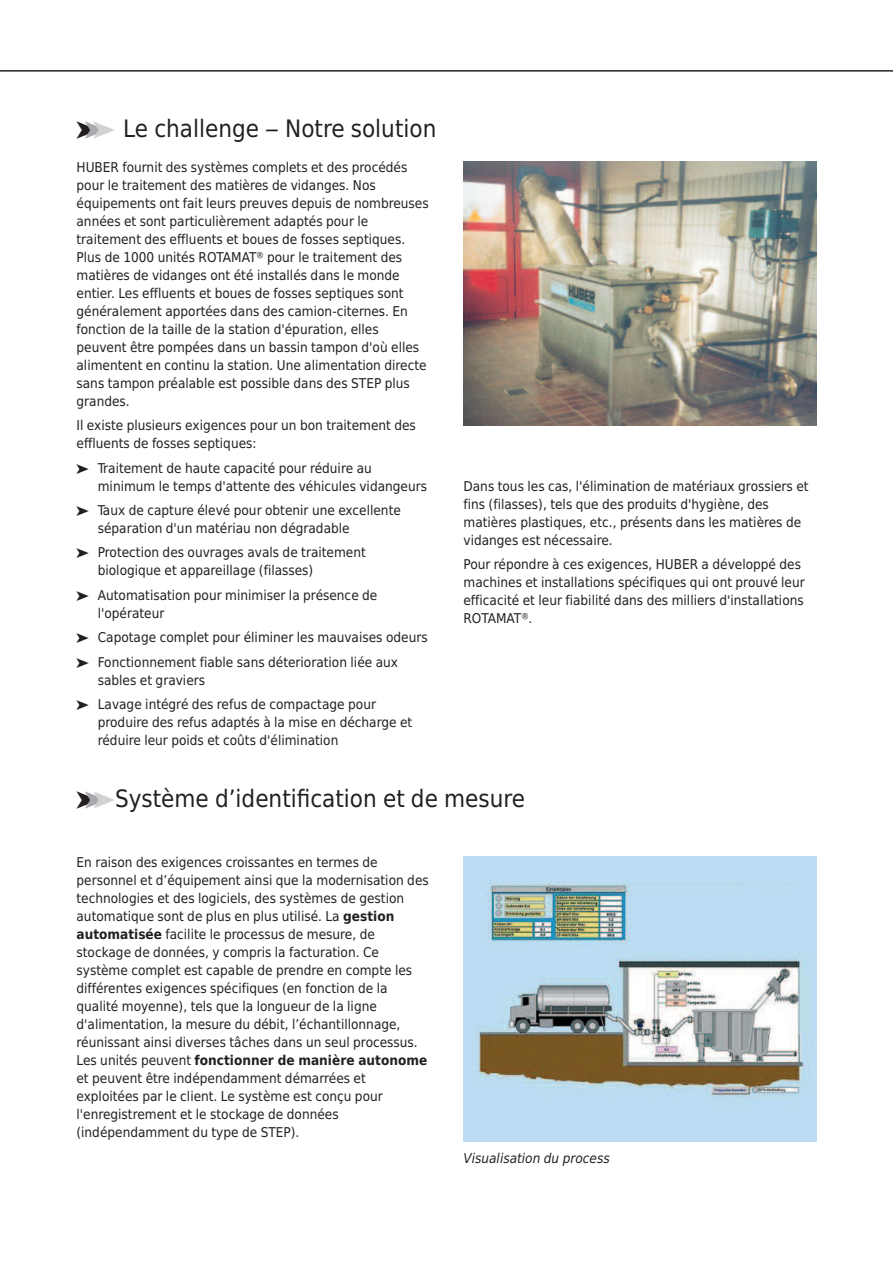
<style>
.page{position:relative;width:893px;height:1263px;background:#fff}
.page>*{position:absolute;margin:0;border:0;box-sizing:border-box;transform-origin:0 0}
.t1{font:24px "Huber Tec";color:#231f20}
.t2{font:13.5px/18px "Huber Tec";color:#231f20}
.t3{font:italic 13.5px "Huber Tec";color:#231f20}
.s1{color:#a8a9ad}
.s2{color:#d1d2d4}
.s3{font-weight:700}
</style>
<div class="page">
<hr style="left:0;top:71px;width:893px;height:1px;background:#231f20">
<img style="left:463px;top:162px;width:353px;height:263px">
<img style="left:463px;top:857px;width:353px;height:285px">
<h1 class="t1" style="left:77px;top:115px;width:361px">➤<span class="s1">➤</span><span class="s2">➤</span> Le challenge – Notre solution</h1>
<p class="t2" style="left:77px;top:158px;width:354px">HUBER fournit des systèmes complets et des procédés pour le traitement des matières de vidanges. Nos équipements ont fait leurs preuves depuis de nombreuses années et sont particulièrement adaptés pour le traitement des effluents et boues de fosses septiques.<br>Plus de 1000 unités ROTAMAT® pour le traitement des matières de vidanges ont été installés dans le monde entier. Les effluents et boues de fosses septiques sont généralement apportées dans des camion-citernes. En fonction de la taille de la station d'épuration, elles peuvent être pompées dans un bassin tampon d'où elles alimentent en continu la station. Une alimentation directe sans tampon préalable est possible dans des STEP plus grandes.</p>
<p class="t2" style="left:77px;top:417px;width:341px">Il existe plusieurs exigences pour un bon traitement des effluents de fosses septiques:</p>
<p class="t2" style="left:98px;top:459px;width:331px;text-indent:-21px">➤ Traitement de haute capacité pour réduire au minimum le temps d'attente des véhicules vidangeurs</p>
<p class="t2" style="left:98px;top:501px;width:305px;text-indent:-21px">➤ Taux de capture élevé pour obtenir une excellente séparation d'un matériau non dégradable</p>
<p class="t2" style="left:98px;top:544px;width:270px;text-indent:-21px">➤ Protection des ouvrages avals de traitement biologique et appareillage (filasses)</p>
<p class="t2" style="left:98px;top:586px;width:281px;text-indent:-21px">➤ Automatisation pour minimiser la présence de l'opérateur</p>
<p class="t2" style="left:77px;top:625px;width:353px;line-height:24.5px">➤ Capotage complet pour éliminer les mauvaises odeurs ➤ Fonctionnement fiable sans déterioration liée aux</p>
<p class="t2" style="left:77px;top:668px;width:301px;line-height:24.5px;text-indent:21px">sables et graviers<br>➤ Lavage intégré des refus de compactage pour</p>
<p class="t2" style="left:98px;top:713px;width:316px">produire des refus adaptés à la mise en décharge et réduire leur poids et coûts d'élimination</p>
<p class="t2" style="left:463px;top:477px;width:347px">Dans tous les cas, l'élimination de matériaux grossiers et fins (filasses), tels que des produits d'hygiène, des matières plastiques, etc., présents dans les matières de vidanges est nécessaire.</p>
<p class="t2" style="left:463px;top:555px;width:343px">Pour répondre à ces exigences, HUBER a développé des machines et installations spécifiques qui ont prouvé leur efficacité et leur fiabilité dans des milliers d'installations ROTAMAT®.</p>
<h1 class="t1" style="left:77px;top:785px;width:450px">➤<span class="s1">➤</span><span class="s2">➤</span>Système d’identification et de mesure</h1>
<p class="t2" style="left:77px;top:853px;width:354px">En raison des exigences croissantes en termes de personnel et d’équipement ainsi que la modernisation des technologies et des logiciels, des systèmes de gestion automatique sont de plus en plus utilisé. La <span class="s3">gestion automatisée</span> facilite le processus de mesure, de stockage de données, y compris la facturation. Ce système complet est capable de prendre en compte les différentes exigences spécifiques (en fonction de la qualité moyenne), tels que la longueur de la ligne d'alimentation, la mesure du débit, l’échantillonnage, réunissant ainsi diverses tâches dans un seul processus.<br>Les unités peuvent <span class="s3">fonctionner de manière autonome </span>et peuvent être indépendamment démarrées et exploitées par le client. Le système est conçu pour l'enregistrement et le stockage de données (indépendamment du type de STEP).</p>
<p class="t3" style="left:463px;top:1150px;width:148px">Visualisation du process</p>
</div>
